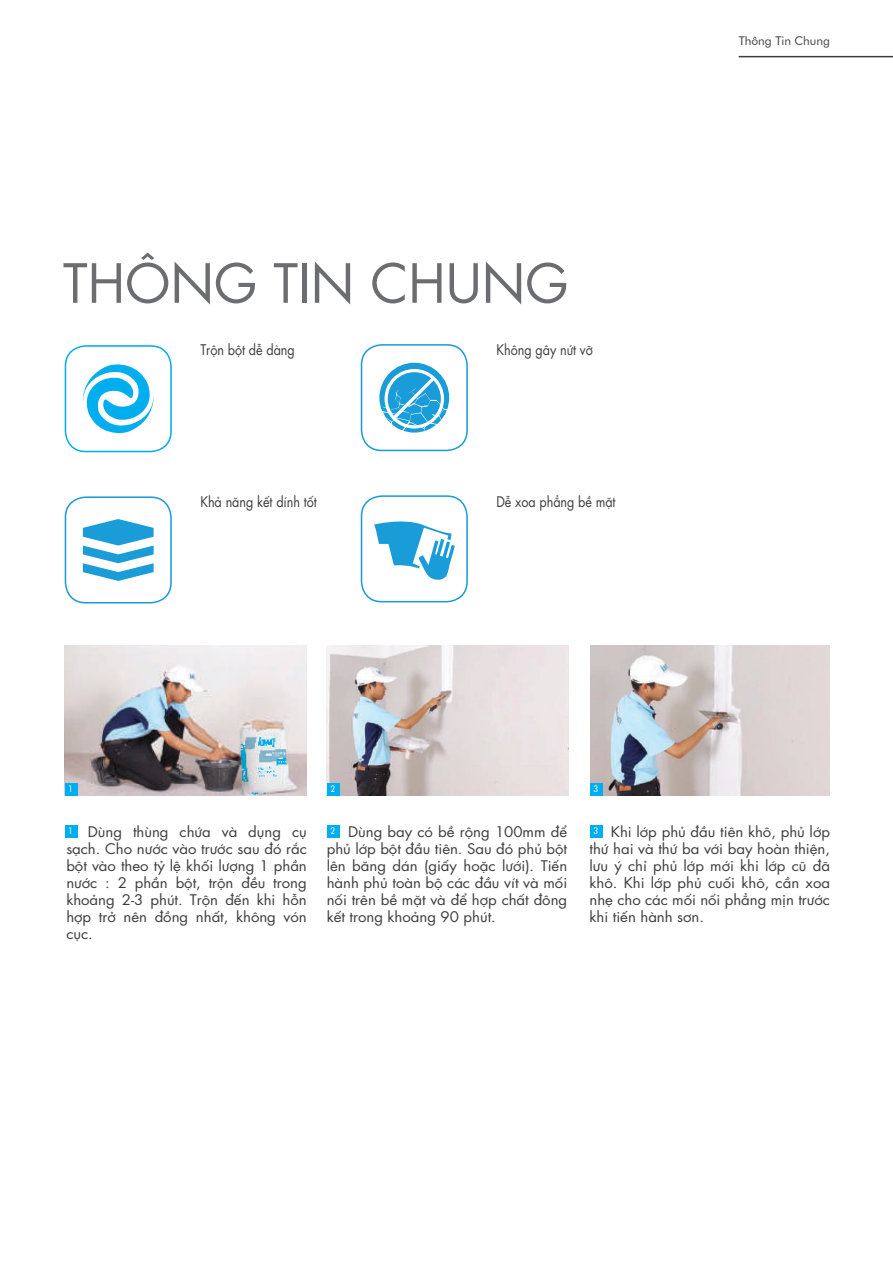
<style>
.page{position:relative;width:893px;height:1276px;background:#fff}
.page>*{position:absolute;margin:0;border:0;box-sizing:border-box;transform-origin:0 0}
.t1{font:52.5px "Elle Futura";color:#6c6d70}
.t2{font:14.25px/17.1px "Elle Futura";letter-spacing:-.005em;color:#3e3e3f;text-align:justify;scale:1.05 1}
.t3{font:14.25px "Elle Futura";letter-spacing:-.005em;color:#3e3e3f;scale:.89 1}
.t4{font:12px "Futura BT";color:#3e3e3f}
.t5{font:9.3px "Futura BT";color:#fff;scale:.89 1}
</style>
<div class="page">
<hr style="left:739px;top:56px;width:154px;height:1px;background:#3e3e3f">
<img style="left:65px;top:645px;width:241px;height:150px">
<img style="left:327px;top:645px;width:241px;height:150px">
<img style="left:590px;top:645px;width:239px;height:150px">
<svg style="left:65px;top:345px;width:107px;height:107px"></svg>
<svg style="left:65px;top:496px;width:107px;height:107px"></svg>
<svg style="left:361px;top:495px;width:107px;height:107px"></svg>
<svg style="left:361px;top:344px;width:107px;height:107px"></svg>
<div style="left:65px;top:783px;width:12px;height:12px;background:#00aeef"></div>
<div style="left:65px;top:825px;width:12px;height:12px;background:#00aeef"></div>
<div style="left:327px;top:825px;width:12px;height:12px;background:#00aeef"></div>
<div style="left:590px;top:825px;width:13px;height:12px;background:#00aeef"></div>
<div style="left:327px;top:783px;width:12px;height:12px;background:#00aeef"></div>
<div style="left:590px;top:783px;width:13px;height:12px;background:#00aeef"></div>
<h1 class="t1" style="left:63px;top:244px;width:507px">THÔNG TIN CHUNG</h1>
<p class="t3" style="left:200px;top:340px;width:108px">Trộn bột dễ dàng</p>
<p class="t3" style="left:496px;top:340px;width:110px">Không gây nứt vỡ</p>
<p class="t3" style="left:200px;top:491px;width:132px">Khả năng kết dính tốt</p>
<p class="t3" style="left:496px;top:491px;width:135px">Dễ xoa phẳng bề mặt</p>
<p class="t4" style="left:739px;top:33px;width:93px">Thông Tin Chung</p>
<p class="t5" style="left:330px;top:783px;width:7px">2</p>
<p class="t5" style="left:594px;top:783px;width:7px">3</p>
<p class="t5" style="left:68px;top:783px;width:7px">1</p>
<p class="t5" style="left:68px;top:825px;width:7px">1</p>
<p class="t5" style="left:330px;top:825px;width:7px">2</p>
<p class="t5" style="left:594px;top:825px;width:7px">3</p>
<p class="t2" style="left:66px;top:822px;width:231px;text-indent:21px">Dùng thùng chứa và dụng cụ sạch. Cho nước vào trước sau đó rắc bột vào theo tỷ lệ khối lượng 1 phần nước : 2 phần bột, trộn đều trong khoảng 2-3 phút. Trộn đến khi hỗn hợp trở nên đồng nhất, không vón cục.</p>
<p class="t2" style="left:327px;top:822px;width:231px;text-indent:21px">Dùng bay có bề rộng 100mm để phủ lớp bột đầu tiên. Sau đó phủ bột lên băng dán (giấy hoặc lưới). Tiến hành phủ toàn bộ các đầu vít và mối nối trên bề mặt và để hợp chất đông kết trong khoảng 90 phút.</p>
<p class="t2" style="left:589px;top:822px;width:231px;text-indent:21px">Khi lớp phủ đầu tiên khô, phủ lớp thứ hai và thứ ba với bay hoàn thiện, lưu ý chỉ phủ lớp mới khi lớp cũ đã khô. Khi lớp phủ cuối khô, cần xoa nhẹ cho các mối nối phẳng mịn trước khi tiến hành sơn.</p>
</div>
